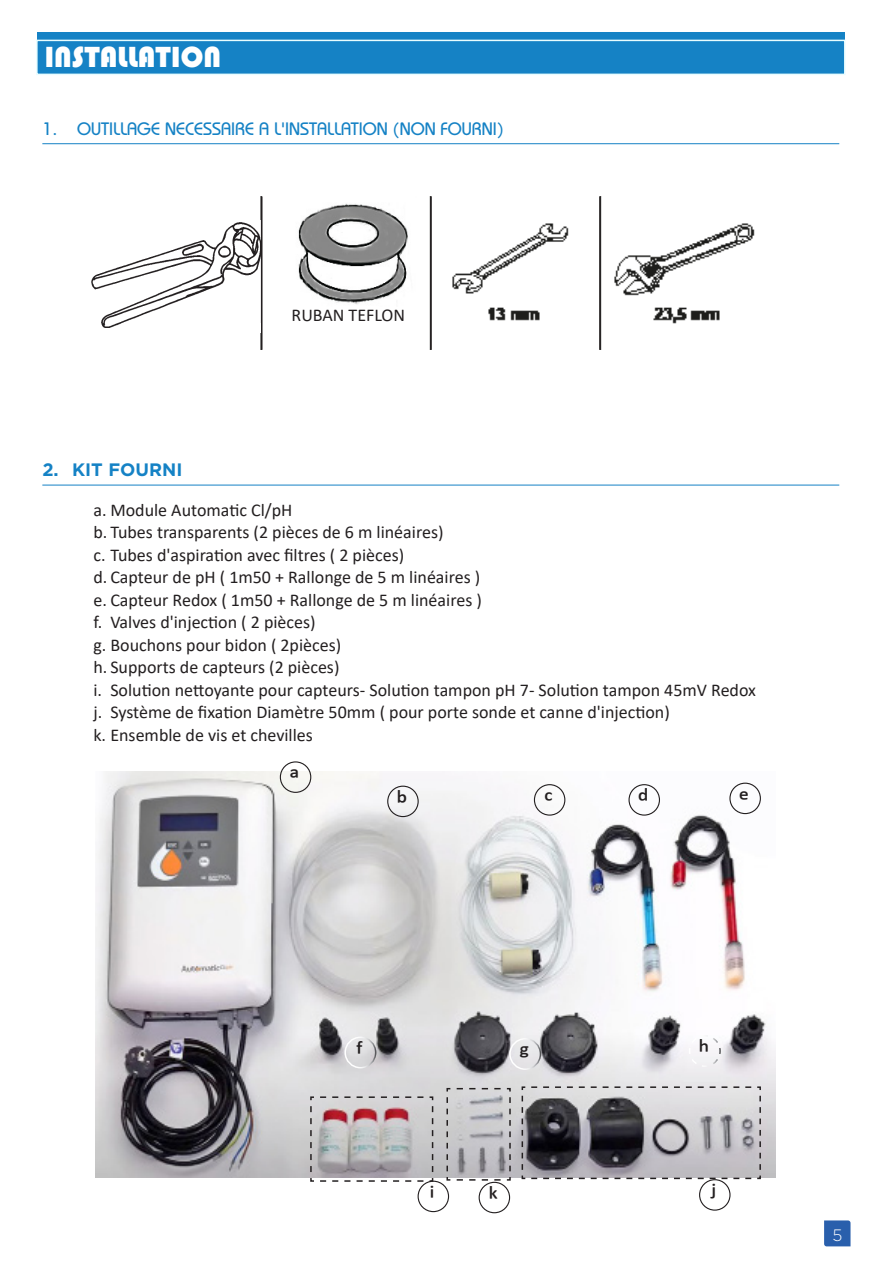
<style>
.page{position:relative;width:893px;height:1263px;background:#fff}
.page>*{position:absolute;margin:0;border:0;box-sizing:border-box;transform-origin:0 0}
.Style_de_paragraphe{font:30px "Bauhaus 93";color:#fff}
.t1{font:30px "Calibri";color:#231f20}
.t2{font:18px "Calibri";color:#231f20}
.t3{font:500 18px "Bauhaus Std";color:#1582c5}
.t4{font:700 18px "Gotham";color:#1582c5}
.t5{font:300 16.5px "Gotham";color:#fff}
</style>
<div class="page">
<svg style="left:824px;top:1220px;width:26px;height:26px"></svg>
<img style="left:260px;top:197px;width:495px;height:153px">
<img style="left:96px;top:772px;width:679px;height:406px">
<div style="left:280px;top:761px;width:31px;height:32px;border:1px solid #231f20;border-radius:50%"></div>
<div style="left:387px;top:786px;width:32px;height:31px;border:1px solid #231f20;border-radius:50%"></div>
<div style="left:534px;top:784px;width:31px;height:32px;border:1px solid #231f20;border-radius:50%"></div>
<div style="left:628px;top:784px;width:32px;height:32px;border:1px solid #231f20;border-radius:50%"></div>
<div style="left:729px;top:783px;width:32px;height:31px;border:1px solid #231f20;border-radius:50%"></div>
<div style="left:344px;top:1036px;width:32px;height:32px;border:2px solid #fff;border-radius:50%"></div>
<div style="left:509px;top:1038px;width:32px;height:32px;border:2px solid #fff;border-radius:50%"></div>
<svg style="left:688px;top:1034px;width:33px;height:34px"></svg>
<div style="left:418px;top:1181px;width:31px;height:31px;border:1px solid #231f20;border-radius:50%"></div>
<div style="left:699px;top:1179px;width:31px;height:32px;border:1px solid #231f20;border-radius:50%"></div>
<div style="left:479px;top:1182px;width:31px;height:31px;border:1px solid #231f20;border-radius:50%"></div>
<svg style="left:309px;top:1096px;width:125px;height:86px;background:#bab1b4"></svg>
<svg style="left:446px;top:1087px;width:65px;height:94px;background:#bbbabe"></svg>
<svg style="left:521px;top:1086px;width:241px;height:94px;background:#939196"></svg>
<div style="left:37px;top:32px;width:808px;height:42px;background:#1582c5"></div>
<div style="left:36px;top:40px;width:809px;height:35px;border:2px solid #e8fdff"></div>
<img style="left:91px;top:220px;width:170px;height:108px">
<hr style="left:261px;top:197px;width:1px;height:153px;background:#231f20">
<img style="left:280px;top:197px;width:137px;height:111px">
<hr style="left:430px;top:197px;width:2px;height:153px;background:#231f20">
<div style="left:277px;top:308px;width:143px;height:42px;background:#fff"></div>
<hr style="left:599px;top:197px;width:2px;height:153px;background:#231f20">
<div style="left:104px;top:216px;width:14px;height:10px;background:#fff"></div>
<div style="left:248px;top:323px;width:13px;height:10px;background:#fff"></div>
<hr style="left:42px;top:143px;width:797px;height:1px;background:#1582c5">
<hr style="left:42px;top:485px;width:797px;height:1px;background:#1582c5">
<p class="Style_de_paragraphe" style="left:44px;top:40px;width:178px">INSTALLATION</p>
<p class="t3" style="left:42px;top:118px;width:463px">1. OUTILLAGE NECESSAIRE A L'INSTALLATION (NON FOURNI)</p>
<p class="t2" style="left:292px;top:303px;width:115px">RUBAN TEFLON</p>
<p class="t4" style="left:42px;top:458px;width:142px">2. KIT FOURNI</p>
<p class="t2" style="left:93px;top:497px;width:201px">a. Module Automatic Cl/pH</p>
<p class="t2" style="left:93px;top:520px;width:352px">b. Tubes transparents (2 pièces de 6 m linéaires)</p>
<p class="t2" style="left:93px;top:542px;width:312px">c. Tubes d'aspiration avec filtres ( 2 pièces)</p>
<p class="t2" style="left:93px;top:565px;width:388px">d. Capteur de pH ( 1m50 + Rallonge de 5 m linéaires )</p>
<p class="t2" style="left:93px;top:587px;width:390px">e. Capteur Redox ( 1m50 + Rallonge de 5 m linéaires )</p>
<p class="t2" style="left:93px;top:610px;width:224px">f. Valves d'injection ( 2 pièces)</p>
<p class="t2" style="left:93px;top:632px;width:249px">g. Bouchons pour bidon ( 2pièces)</p>
<p class="t2" style="left:93px;top:655px;width:248px">h. Supports de capteurs (2 pièces)</p>
<p class="t2" style="left:93px;top:677px;width:664px">i. Solution nettoyante pour capteurs- Solution tampon pH 7- Solution tampon 45mV Redox</p>
<p class="t2" style="left:93px;top:700px;width:578px">j. Système de fixation Diamètre 50mm ( pour porte sonde et canne d'injection)</p>
<p class="t2" style="left:93px;top:722px;width:221px">k. Ensemble de vis et chevilles</p>
<p class="t1" style="left:289px;top:758px;width:12px">a</p>
<p class="t1" style="left:396px;top:782px;width:12px">b</p>
<p class="t1" style="left:544px;top:780px;width:10px">c</p>
<p class="t1" style="left:638px;top:780px;width:12px">d</p>
<p class="t1" style="left:739px;top:779px;width:12px">e</p>
<p class="t1" style="left:356px;top:1033px;width:8px">f</p>
<p class="t1" style="left:519px;top:1034px;width:11px">g</p>
<p class="t1" style="left:698px;top:1031px;width:12px">h</p>
<p class="t1" style="left:430px;top:1177px;width:7px">i</p>
<p class="t1" style="left:488px;top:1178px;width:11px">k</p>
<p class="t1" style="left:711px;top:1175px;width:7px">j</p>
<p class="t5" style="left:832px;top:1225px;width:11px">5</p>
</div>
